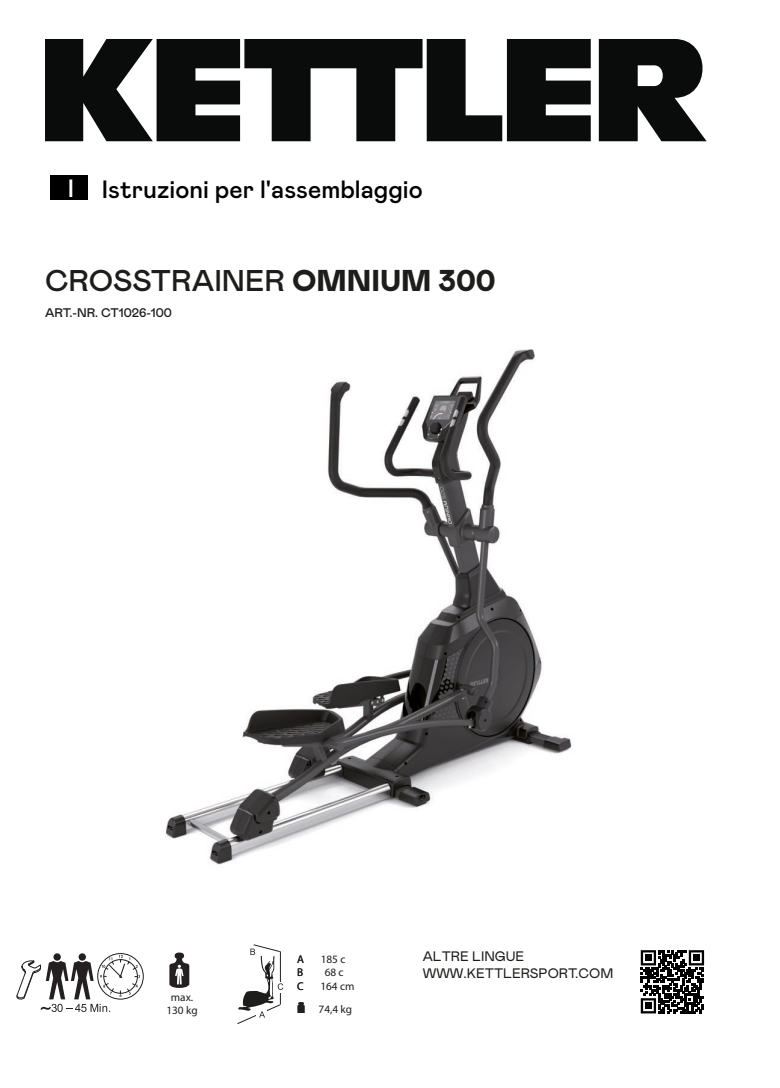
<style>
.page{position:relative;width:780px;height:1088px;background:#fff}
.page>*{position:absolute;margin:0;border:0;box-sizing:border-box;transform-origin:0 0}
.t1{font:500 30px "Mabry";color:#1d1d1b}
.t2{font:500 25px "Mabry";color:#000}
.t3{font:13.75px/16.5px "Mabry";color:#1d1d1b}
.t4{font:500 12.5px "Mabry";color:#1d1d1b}
.t5{font:11.25px/23.5px "Myriad Pro";color:#1d1d1b}
.s1{color:#fff}
.s2{font-weight:900}
</style>
<div class="page">
<img style="left:165px;top:349px;width:407px;height:516px">
<svg style="left:598px;top:39px;width:108px;height:102px"></svg>
<svg style="left:45px;top:39px;width:545px;height:102px"></svg>
<svg style="left:169px;top:952px;width:20px;height:36px"></svg>
<svg style="left:111px;top:953px;width:32px;height:36px"></svg>
<div style="left:97px;top:953px;width:46px;height:46px;border:1px solid #241f21;border-radius:50%"></div>
<svg style="left:297px;top:1005px;width:8px;height:8px"></svg>
<svg style="left:298px;top:1002px;width:6px;height:11px"></svg>
<svg style="left:640px;top:950px;width:64px;height:63px"></svg>
<div style="left:645px;top:954px;width:6px;height:7px;background:#000"></div>
<div style="left:693px;top:954px;width:6px;height:7px;background:#000"></div>
<div style="left:645px;top:1002px;width:6px;height:7px;background:#000"></div>
<svg style="left:17px;top:955px;width:123px;height:57px"></svg>
<svg style="left:237px;top:944px;width:46px;height:80px"></svg>
<div style="left:51px;top:175px;width:37px;height:25px;background:#000"></div>
<h2 class="t2" style="left:68px;top:171px;width:356px"><span class="s1">I</span> Istruzioni per l'assemblaggio</h2>
<h1 class="t1" style="left:45px;top:259px;width:452px">CROSSTRAINER <span class="s2">OMNIUM 300</span></h1>
<p class="t4" style="left:45px;top:303px;width:128px">ART.-NR. CT1026-100</p>
<p class="t5" style="left:166px;top:990px;width:33px;line-height:13.5px;text-align:center">max.<br>130 kg</p>
<p class="t5" style="left:297px;top:947px;width:8px">A</p>
<p class="t5" style="left:321px;top:947px;width:26px">185 c</p>
<p class="t5" style="left:297px;top:961px;width:8px">B</p>
<p class="t5" style="left:324px;top:961px;width:20px">68 c</p>
<p class="t5" style="left:297px;top:974px;width:8px">C</p>
<p class="t5" style="left:318px;top:974px;width:37px">164 cm<br>74,4 kg</p>
<p class="t3" style="left:423px;top:947px;width:192px">ALTRE LINGUE<br>WWW.KETTLERSPORT.COM</p>
</div>
